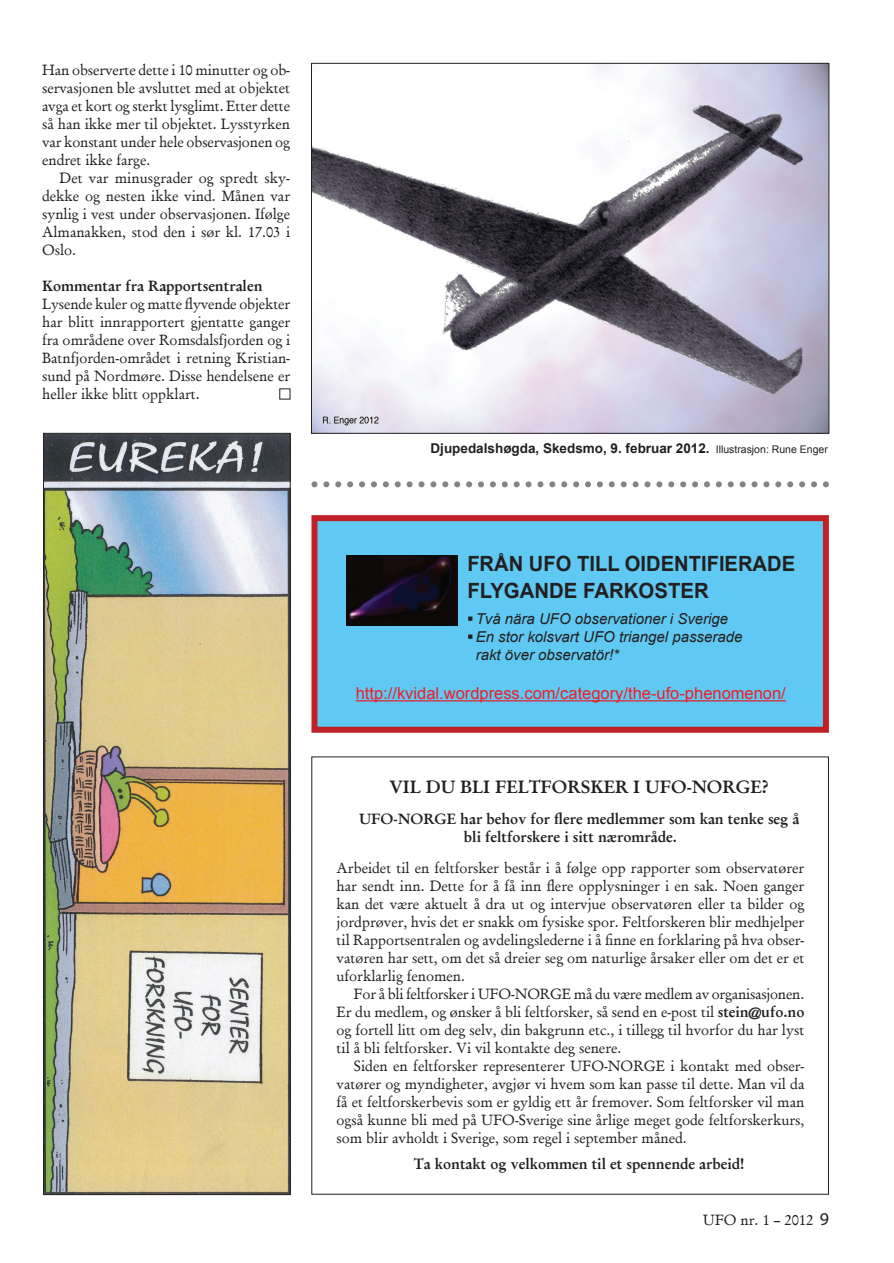
<style>
.page{position:relative;width:894px;height:1263px;background:#fff}
.page>*{position:absolute;margin:0;border:0;box-sizing:border-box;transform-origin:0 0}
.t1{font:700 21px/27px "Arial";color:#231f20;scale:.96 1}
.t2{font:700 18px "Garamond";color:#231f20}
.t3{font:16.5px "Arial";color:#ee1d23}
.t4{font:15px/18px "Garamond";color:#231f20}
.t5{font:700 15px/18px "Garamond";color:#231f20}
.t6{font:italic 15px/18px "Arial";color:#231f20}
.t7{font:700 13.5px "Arial";color:#231f20}
.t8{font:10.5px "Arial";color:#231f20}
.s1{font-weight:700}
.s2{font-family:"Myriad Pro";font-size:18px}
</style>
<div class="page">
<svg style="left:311px;top:481px;width:518px;height:6px"></svg>
<img style="left:45px;top:435px;width:243px;height:758px">
<div style="left:43px;top:433px;width:247px;height:762px;border:1px solid #231f20"></div>
<img style="left:313px;top:65px;width:514px;height:366px">
<div style="left:314px;top:518px;width:512px;height:212px;background:#60c9f3"></div>
<div style="left:311px;top:515px;width:518px;height:218px;border:6px solid #c12027"></div>
<hr style="left:356px;top:700px;width:430px;height:1px;background:#ee1d23">
<img style="left:347px;top:555px;width:110px;height:70px">
<svg style="left:468px;top:616px;width:4px;height:5px"></svg>
<svg style="left:468px;top:634px;width:4px;height:5px"></svg>
<p class="t4" style="left:42px;top:61px;width:250px">Han observerte dette i 10 minutter og ob-</p>
<p class="t4" style="left:42px;top:79px;width:250px">servasjonen ble avsluttet med at objektet</p>
<p class="t4" style="left:42px;top:97px;width:250px">avga et kort og sterkt lysglimt. Etter dette</p>
<p class="t4" style="left:42px;top:115px;width:250px">så han ikke mer til objektet. Lysstyrken</p>
<p class="t4" style="left:42px;top:133px;width:250px">var konstant under hele observasjonen og</p>
<p class="t4" style="left:42px;top:151px;width:110px">endret ikke farge.</p>
<p class="t4" style="left:59px;top:169px;width:232px">Det var minusgrader og spredt sky-</p>
<p class="t4" style="left:42px;top:187px;width:250px">dekke og nesten ikke vind. Månen var</p>
<p class="t4" style="left:42px;top:205px;width:250px">synlig i vest under observasjonen. Ifølge</p>
<p class="t4" style="left:42px;top:223px;width:250px">Almanakken, stod den i sør kl. 17.03 i</p>
<p class="t4" style="left:42px;top:241px;width:36px">Oslo.</p>
<p class="t4" style="left:42px;top:277px;width:250px"><span class="s1">Kommentar fra Rapportsentralen </span>Lysende kuler og matte flyvende objekter har blitt innrapportert gjentatte ganger fra områdene over Romsdalsfjorden og i Batnfjorden-området i retning Kristian&shy;sund på Nordmøre. Disse hendelsene er heller ikke blitt oppklart.</p>
<p class="t7" style="left:430px;top:440px;width:281px">Djupedalshøgda, Skedsmo, 9. februar 2012.</p>
<p class="t8" style="left:716px;top:443px;width:114px">Illustrasjon: Rune Enger</p>
<p class="t1" style="left:467px;top:550px;width:343px">FRÅN UFO TILL OIDENTIFIERADE<br>FLYGANDE FARKOSTER</p>
<p class="t6" style="left:476px;top:610px;width:268px">Två nära UFO observationer i Sverige<br>En stor kolsvart UFO triangel passerade rakt över observatör!*</p>
<p class="t3" style="left:356px;top:682px;width:432px">http://kvidal.wordpress.com/category/the-ufo-phenomenon/</p>
<p class="t2" style="left:390px;top:775px;width:381px">VIL DU BLI FELTFORSKER I UFO-NORGE?</p>
<p class="t5" style="left:464px;top:809px;width:337px;text-indent:-105px">UFO-NORGE har behov for flere medlemmer som kan tenke seg å bli feltforskere i sitt nærområde.</p>
<p class="t4" style="left:337px;top:858px;width:469px">Arbeidet til en feltforsker består i å følge opp rapporter som observatører</p>
<p class="t4" style="left:337px;top:876px;width:469px">har sendt inn. Dette for å få inn flere opplysninger i en sak. Noen ganger</p>
<p class="t4" style="left:337px;top:894px;width:469px">kan det være aktuelt å dra ut og intervjue observatøren eller ta bilder og</p>
<p class="t4" style="left:337px;top:912px;width:469px">jordprøver, hvis det er snakk om fysiske spor. Feltforskeren blir medhjelper</p>
<p class="t4" style="left:337px;top:930px;width:469px">til Rapportsentralen og avdelingslederne i å finne en forklaring på hva obser-</p>
<p class="t4" style="left:337px;top:948px;width:469px">vatøren har sett, om det så dreier seg om naturlige årsaker eller om det er et</p>
<p class="t4" style="left:337px;top:966px;width:130px">uforklarlig fenomen.</p>
<p class="t4" style="left:354px;top:984px;width:452px">For å bli feltforsker i UFO-NORGE må du være medlem av organisasjonen.</p>
<p class="t4" style="left:337px;top:1002px;width:469px">Er du medlem, og ønsker å bli feltforsker, så send en e-post til <span class="s1">stein@ufo.no</span></p>
<p class="t4" style="left:337px;top:1020px;width:469px">og fortell litt om deg selv, din bakgrunn etc., i tillegg til hvorfor du har lyst</p>
<p class="t4" style="left:337px;top:1038px;width:286px">til å bli feltforsker. Vi vil kontakte deg senere.</p>
<p class="t4" style="left:354px;top:1056px;width:452px">Siden en feltforsker representerer UFO-NORGE i kontakt med obser-</p>
<p class="t4" style="left:337px;top:1074px;width:469px">vatører og myndigheter, avgjør vi hvem som kan passe til dette. Man vil da</p>
<p class="t4" style="left:337px;top:1092px;width:469px">få et feltforskerbevis som er gyldig ett år fremover. Som feltforsker vil man</p>
<p class="t4" style="left:337px;top:1110px;width:469px">også kunne bli med på UFO-Sverige sine årlige meget gode feltforskerkurs,</p>
<p class="t4" style="left:337px;top:1128px;width:352px">som blir avholdt i Sverige, som regel i september måned.</p>
<p class="t5" style="left:414px;top:1155px;width:332px">Ta kontakt og velkommen til et spennende arbeid!</p>
<p class="t4" style="left:703px;top:1210px;width:127px">UFO nr. 1 – 2012 <span class="s2">9</span></p>
</div>
